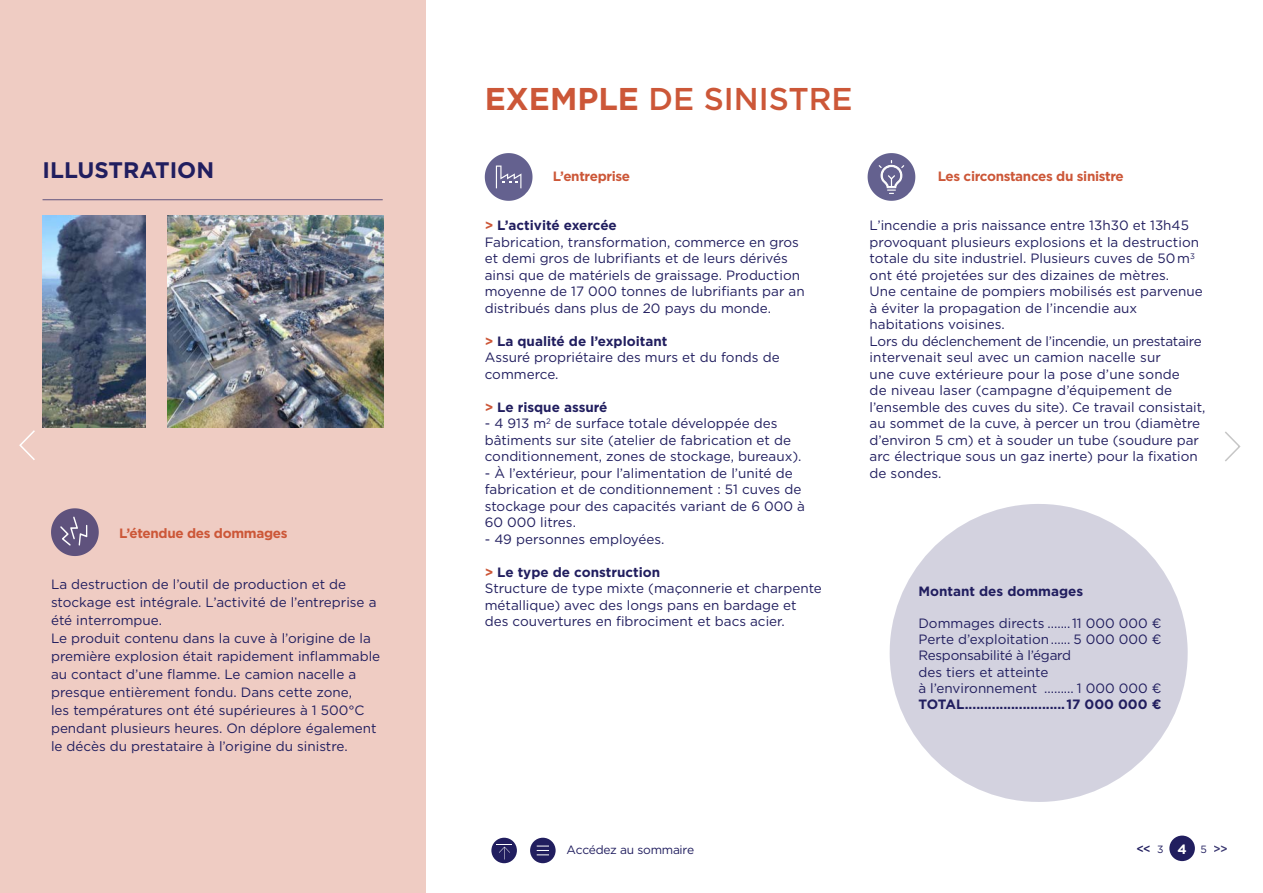
<style>
.page{position:relative;width:1263px;height:893px;background:#fff}
.page>*{position:absolute;margin:0;border:0;box-sizing:border-box;transform-origin:0 0}
.t1{font:500 31.5px "Gotham";color:#cc5738}
.t2{font:700 22.5px "Gotham";color:#211e5f}
.t3{font:13.5px/16.5px "Gotham";color:#211e5f}
.t4{font:700 13.5px "Gotham";color:#211e5f}
.t5{font:700 13.5px "Gotham";letter-spacing:-.025em;color:#cc5738}
.t6{font:12px "Gotham";letter-spacing:-.025em;color:#211e5f}
.t7{font:500 12px "Gotham";color:#211e5f}
.s1{font-weight:700}
.s2{font-weight:700;color:#cc5738}
.s3{color:#cc5738}
.s4{font-weight:400;font-size:10.5px}
.s5{font-weight:700;font-size:13.5px;color:#fff}
</style>
<div class="page">
<div style="left:0;top:0;width:425px;height:893px;background:#efccc3"></div>
<hr style="left:43px;top:199px;width:340px;height:1px;background:#211e5f">
<svg style="left:51px;top:508px;width:48px;height:48px"></svg>
<img style="left:43px;top:216px;width:102px;height:212px">
<img style="left:168px;top:216px;width:215px;height:212px">
<svg style="left:889px;top:504px;width:299px;height:298px;fill:#d3d2df"></svg>
<svg style="left:868px;top:153px;width:47px;height:48px"></svg>
<div style="left:1169px;top:836px;width:26px;height:25px;background:#211e5f;border-radius:50%"></div>
<div style="left:530px;top:838px;width:26px;height:25px;background:#211e5f;border-radius:50%"></div>
<div style="left:491px;top:838px;width:26px;height:25px;background:#211e5f;border-radius:50%"></div>
<svg style="left:537px;top:846px;width:12px;height:9px"></svg>
<svg style="left:497px;top:844px;width:15px;height:15px"></svg>
<svg style="left:1225px;top:431px;width:16px;height:31px"></svg>
<svg style="left:19px;top:430px;width:16px;height:30px"></svg>
<svg style="left:485px;top:153px;width:47px;height:48px"></svg>
<h2 class="t2" style="left:43px;top:155px;width:173px">ILLUSTRATION</h2>
<p class="t5" style="left:119px;top:525px;width:170px">L’étendue des dommages</p>
<p class="t3" style="left:51px;top:575px;width:331px;line-height:18px">La destruction de l’outil de production et de stockage est intégrale. L’activité de l’entreprise a été interrompue.<br>Le produit contenu dans la cuve à l’origine de la première explosion était rapidement inflammable au contact d’une flamme. Le camion nacelle a presque entièrement fondu. Dans cette zone,<br>les températures ont été supérieures à 1 500°C pendant plusieurs heures. On déplore également le décès du prestataire à l’origine du sinistre.</p>
<h1 class="t1" style="left:485px;top:78px;width:369px"><span class="s1">EXEMPLE</span> DE SINISTRE</h1>
<p class="t5" style="left:553px;top:167px;width:79px">L’entreprise</p>
<p class="t3" style="left:485px;top:217px;width:321px"><span class="s2">&gt;</span> <span class="s1">L’activité exercée<br></span>Fabrication, transformation, commerce en gros et demi gros de lubrifiants et de leurs dérivés ainsi que de matériels de graissage. Production moyenne de 17 000 tonnes de lubrifiants par an distribués dans plus de 20 pays du monde.</p>
<p class="t3" style="left:485px;top:333px;width:296px"><span class="s2">&gt;</span> <span class="s1">La qualité de l’exploitant<br></span>Assuré propriétaire des murs et du fonds de commerce.</p>
<p class="t4" style="left:485px;top:398px;width:124px"><span class="s3">&gt;</span> Le risque assuré</p>
<p class="t3" style="left:485px;top:415px;width:318px">- 4 913 m<sup>2</sup> de surface totale développée des bâtiments sur site (atelier de fabrication et de conditionnement, zones de stockage, bureaux).</p>
<p class="t3" style="left:485px;top:465px;width:322px">- À l’extérieur, pour l’alimentation de l’unité de fabrication et de conditionnement : 51 cuves de stockage pour des capacités variant de 6 000 à 60 000 litres.</p>
<p class="t3" style="left:485px;top:531px;width:181px">- 49 personnes employées.</p>
<p class="t3" style="left:485px;top:564px;width:339px"><span class="s2">&gt;</span> <span class="s1">Le type de construction<br></span>Structure de type mixte (maçonnerie et charpente métallique) avec des longs pans en bardage et des couvertures en fibrociment et bacs acier.</p>
<p class="t5" style="left:938px;top:167px;width:188px">Les circonstances du sinistre</p>
<p class="t3" style="left:870px;top:217px;width:337px">L’incendie a pris naissance entre 13h30 et 13h45 provoquant plusieurs explosions et la destruction totale du site industriel. Plusieurs cuves de 50 m<sup>3 </sup>ont été projetées sur des dizaines de mètres.<br>Une centaine de pompiers mobilisés est parvenue à éviter la propagation de l’incendie aux habitations voisines.<br>Lors du déclenchement de l’incendie, un prestataire intervenait seul avec un camion nacelle sur<br>une cuve extérieure pour la pose d’une sonde<br>de niveau laser (campagne d’équipement de l’ensemble des cuves du site). Ce travail consistait, au sommet de la cuve, à percer un trou (diamètre d’environ 5 cm) et à souder un tube (soudure par arc électrique sous un gaz inerte) pour la fixation de sondes.</p>
<p class="t4" style="left:918px;top:582px;width:166px">Montant des dommages</p>
<p class="t3" style="left:918px;top:615px;width:245px">Dommages directs .......11 000 000 €<br>Perte d’exploitation...... 5 000 000 €<br>Responsabilité à l’égard<br>des tiers et atteinte<br>à l’environnement ......... 1 000 000 €</p>
<p class="t4" style="left:918px;top:695px;width:244px">TOTAL..........................17 000 000 €</p>
<p class="t6" style="left:567px;top:842px;width:129px">Accédez au sommaire</p>
<p class="t7" style="left:1136px;top:841px;width:93px">&lt;&lt;<span class="s4">3</span> <span class="s5">4</span> <span class="s4">5</span>&gt;&gt;</p>
</div>
